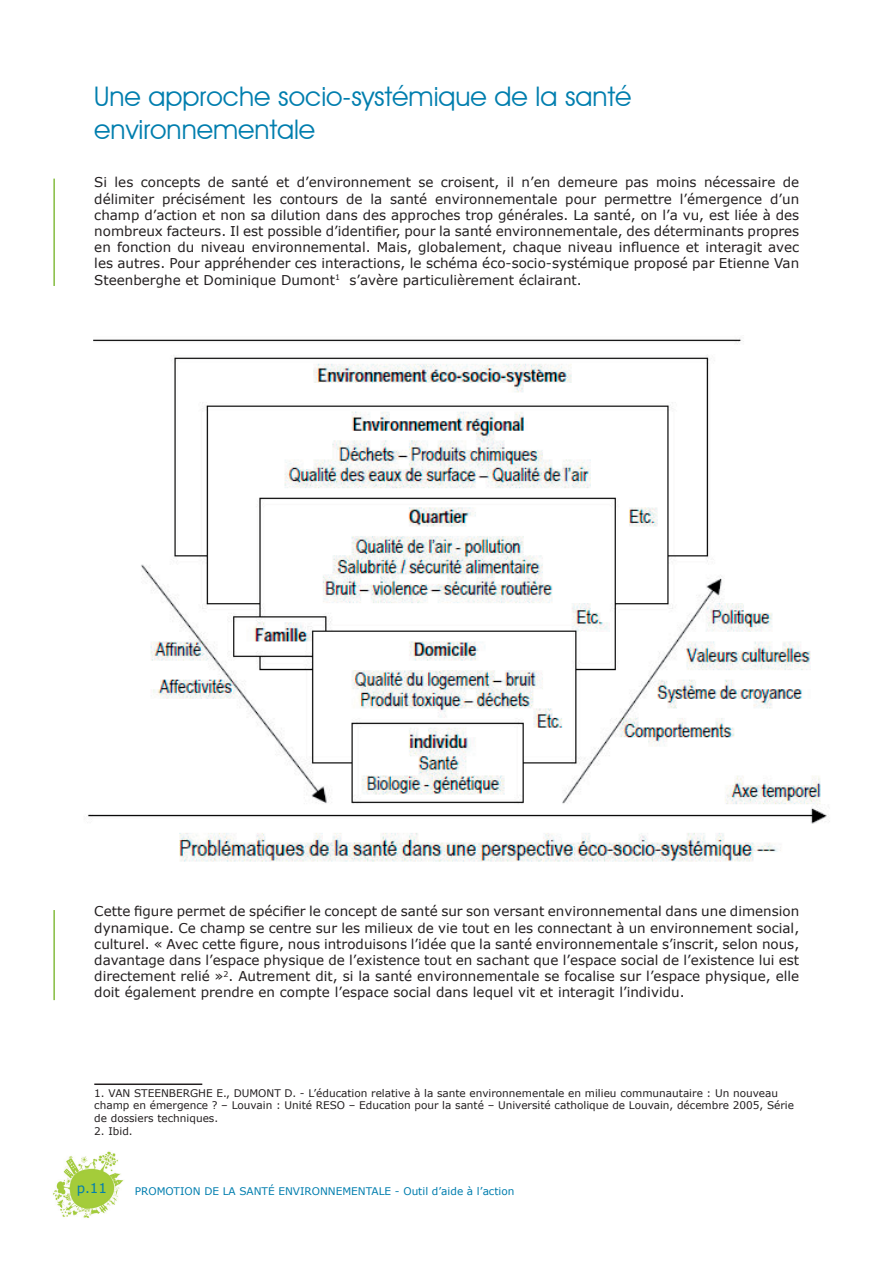
<style>
.page{position:relative;width:893px;height:1263px;background:#fff}
.page>*{position:absolute;margin:0;border:0;box-sizing:border-box;transform-origin:0 0}
.t1{font:27px/32.4px "Avant Garde IT Cby BT";color:#007eae}
.t2{font:13.5px/16.2px "Verdana";color:#231f20;text-align:justify}
.t3{font:13.5px "Verdana";color:#007eae}
.t4{font:10.5px/12.6px "Verdana";color:#231f20}
.t5{font:10.5px "Verdana";color:#007eae}
</style>
<div class="page">
<img style="left:52px;top:1151px;width:72px;height:67px">
<hr style="left:94px;top:1083px;width:108px;height:2px;background:#231f20">
<hr style="left:53px;top:179px;width:2px;height:107px;background:#85bc40">
<img style="left:88px;top:338px;width:742px;height:524px">
<hr style="left:53px;top:910px;width:2px;height:90px;background:#85bc40">
<h1 class="t1" style="left:94px;top:80px;width:539px">Une approche socio-systémique de la santé environnementale</h1>
<p class="t2" style="left:94px;top:174px;width:706px">Si les concepts de santé et d’environnement se croisent, il n’en demeure pas moins nécessaire de délimiter précisément les contours de la santé environnementale pour permettre l’émergence d’un champ d’action et non sa dilution dans des approches trop générales. La santé, on l’a vu, est liée à des nombreux facteurs. Il est possible d’identifier, pour la santé environnementale, des déterminants propres en fonction du niveau environnemental. Mais, globalement, chaque niveau influence et interagit avec les autres. Pour appréhender ces interactions, le schéma éco-socio-systémique proposé par Etienne Van Steenberghe et Dominique Dumont<sup>1</sup> s’avère particulièrement éclairant.</p>
<p class="t2" style="left:94px;top:903px;width:706px">Cette figure permet de spécifier le concept de santé sur son versant environnemental dans une dimension dynamique. Ce champ se centre sur les milieux de vie tout en les connectant à un environnement social, culturel. « Avec cette figure, nous introduisons l’idée que la santé environnementale s’inscrit, selon nous, davantage dans l’espace physique de l’existence tout en sachant que l’espace social de l’existence lui est directement relié »<sup>2</sup>. Autrement dit, si la santé environnementale se focalise sur l’espace physique, elle doit également prendre en compte l’espace social dans lequel vit et interagit l’individu.</p>
<p class="t4" style="left:94px;top:1086px;width:701px">1. VAN STEENBERGHE E., DUMONT D. - L’éducation relative à la sante environnementale en milieu communautaire : Un nouveau champ en émergence ? – Louvain : Unité RESO – Education pour la santé – Université catholique de Louvain, décembre 2005, Série de dossiers techniques.</p>
<p class="t4" style="left:94px;top:1124px;width:40px">2. Ibid.</p>
<p class="t3" style="left:77px;top:1178px;width:32px">p.11</p>
<p class="t5" style="left:135px;top:1184px;width:381px">Promotion de la santé environnementale - Outil d’aide à l’action</p>
</div>
